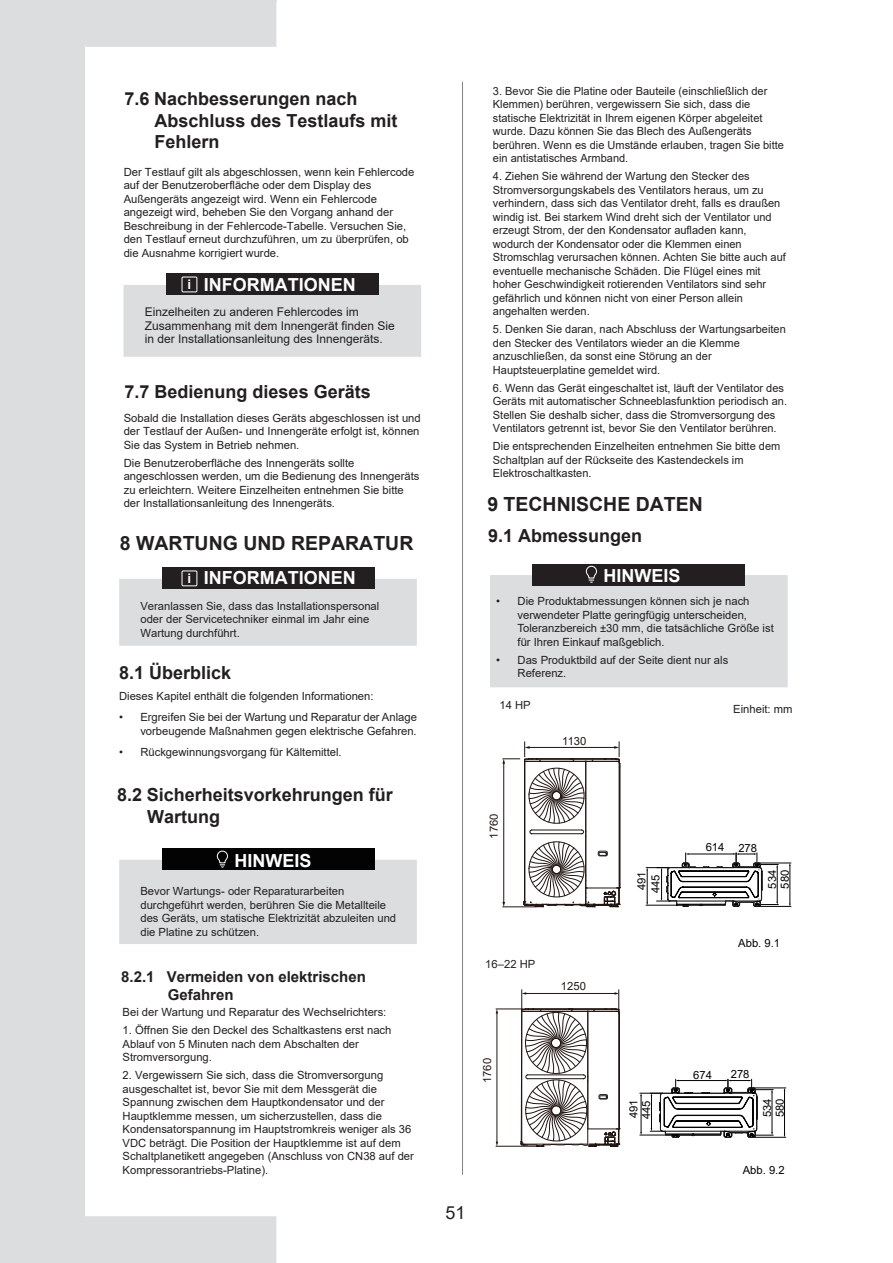
<style>
.page{position:relative;width:893px;height:1263px;background:#fff}
.page>*{position:absolute;margin:0;border:0;box-sizing:border-box;transform-origin:0 0}
.t1{font:700 19.5px "Arial";color:#231f20}
.t2{font:700 18px/21.6px "Arial";color:#231f20}
.t3{font:700 18px "Arial";color:#fff}
.t4{font:18px "Arial";color:#231f20}
.t5{font:700 15px/18px "Arial";color:#231f20}
.t6{font:12px/13.5px "Arial";color:#231f20}
.t7{font:11.25px/13.5px "Arial";color:#231f20}
.t8{font:11.25px/12.6px "Arial";color:#030303}
.t9{font:11.25px "Arial";color:#221713}
.s1{font-size:13.2px}
</style>
<div class="page">
<svg style="left:0;top:0;width:276px;height:1263px"></svg>
<div style="left:532px;top:564px;width:213px;height:21px;background:#231f20"></div>
<svg style="left:490px;top:565px;width:298px;height:122px;background:#c6c6c8"></svg>
<div style="left:119px;top:579px;width:298px;height:67px;background:#dcdddf"></div>
<div style="left:162px;top:568px;width:212px;height:21px;background:#231f20"></div>
<div style="left:182px;top:570px;width:15px;height:16px;border:1px solid #fff"></div>
<div style="left:124px;top:285px;width:297px;height:72px;background:#dcdddf"></div>
<div style="left:166px;top:274px;width:213px;height:21px;background:#231f20"></div>
<div style="left:182px;top:277px;width:15px;height:15px;border:1px solid #fff"></div>
<div style="left:162px;top:849px;width:212px;height:21px;background:#030303"></div>
<svg style="left:119px;top:850px;width:298px;height:94px"></svg>
<svg style="left:502px;top:742px;width:119px;height:166px"></svg>
<hr style="left:759px;top:906px;width:32px;height:1px;background:#030303">
<hr style="left:759px;top:863px;width:32px;height:1px;background:#030303">
<hr style="left:790px;top:865px;width:1px;height:39px;background:#030303">
<svg style="left:646px;top:853px;width:132px;height:54px"></svg>
<svg style="left:496px;top:990px;width:125px;height:157px"></svg>
<hr style="left:752px;top:1137px;width:34px;height:1px;background:#030303">
<hr style="left:753px;top:1088px;width:33px;height:1px;background:#030303">
<hr style="left:784px;top:1090px;width:1px;height:45px;background:#030303">
<svg style="left:640px;top:1078px;width:133px;height:60px"></svg>
<hr style="left:462px;top:82px;width:1px;height:1093px;background:#808285">
<h2 class="t2" style="left:155px;top:88px;width:245px;text-indent:-30px">7.6 Nachbesserungen nach<br>Abschluss des Testlaufs mit<br>Fehlern</h2>
<p class="t7" style="left:124px;top:165px;width:292px">Der Testlauf gilt als abgeschlossen, wenn kein Fehlercode auf der Benutzeroberfläche oder dem Display des Außengeräts angezeigt wird. Wenn ein Fehlercode angezeigt wird, beheben Sie den Vorgang anhand der Beschreibung in der Fehlercode-Tabelle. Versuchen Sie, den Testlauf erneut durchzuführen, um zu überprüfen, ob die Ausnahme korrigiert wurde.</p>
<h2 class="t3" style="left:188px;top:272px;width:170px"><span class="s1">i</span> INFORMATIONEN</h2>
<p class="t6" style="left:145px;top:305px;width:252px">Einzelheiten zu anderen Fehlercodes im<br>Zusammenhang mit dem Innengerät finden Sie in der Installationsanleitung des Innengeräts.</p>
<h2 class="t2" style="left:125px;top:381px;width:248px">7.7 Bedienung dieses Geräts</h2>
<p class="t7" style="left:124px;top:411px;width:299px;text-align:justify">Sobald die Installation dieses Geräts abgeschlossen ist und der Testlauf der Außen- und Innengeräte erfolgt ist, können Sie das System in Betrieb nehmen.</p>
<p class="t7" style="left:124px;top:456px;width:297px">Die Benutzeroberfläche des Innengeräts sollte angeschlossen werden, um die Bedienung des Innengeräts zu erleichtern. Weitere Einzelheiten entnehmen Sie bitte der Installationsanleitung des Innengeräts.</p>
<h1 class="t1" style="left:120px;top:529px;width:295px">8 WARTUNG UND REPARATUR</h1>
<h2 class="t3" style="left:188px;top:565px;width:170px"><span class="s1">i</span> INFORMATIONEN</h2>
<p class="t7" style="left:140px;top:599px;width:240px">Veranlassen Sie, dass das Installationspersonal oder der Servicetechniker einmal im Jahr eine<br>Wartung durchführt.</p>
<h2 class="t2" style="left:119px;top:662px;width:114px">8.1 Überblick</h2>
<p class="t7" style="left:119px;top:689px;width:256px">Dieses Kapitel enthält die folgenden Informationen:</p>
<p class="t7" style="left:119px;top:710px;width:299px;text-align:right">• Ergreifen Sie bei der Wartung und Reparatur der Anlage vorbeugende Maßnahmen gegen elektrische Gefahren.</p>
<p class="t7" style="left:119px;top:745px;width:224px">• Rückgewinnungsvorgang für Kältemittel.</p>
<h2 class="t2" style="left:147px;top:784px;width:247px;text-indent:-30px">8.2 Sicherheitsvorkehrungen für<br>Wartung</h2>
<h2 class="t3" style="left:234px;top:848px;width:79px">HINWEIS</h2>
<p class="t7" style="left:140px;top:884px;width:257px">Bevor Wartungs- oder Reparaturarbeiten durchgeführt werden, berühren Sie die Metallteile des Geräts, um statische Elektrizität abzuleiten und die Platine zu schützen.</p>
<h3 class="t5" style="left:168px;top:968px;width:200px;text-indent:-46px">8.2.1 Vermeiden von elektrischen<br>Gefahren</h3>
<p class="t7" style="left:123px;top:1006px;width:265px">Bei der Wartung und Reparatur des Wechselrichters:</p>
<p class="t7" style="left:123px;top:1024px;width:270px">1. Öffnen Sie den Deckel des Schaltkastens erst nach<br>Ablauf von 5 Minuten nach dem Abschalten der<br>Stromversorgung.</p>
<p class="t7" style="left:123px;top:1069px;width:293px">2. Vergewissern Sie sich, dass die Stromversorgung ausgeschaltet ist, bevor Sie mit dem Messgerät die Spannung zwischen dem Hauptkondensator und der Hauptklemme messen, um sicherzustellen, dass die Kondensatorspannung im Hauptstromkreis weniger als 36<br>VDC beträgt. Die Position der Hauptklemme ist auf dem Schaltplanetikett angegeben (Anschluss von CN38 auf der Kompressorantriebs-Platine).</p>
<p class="t7" style="left:493px;top:84px;width:293px">3. Bevor Sie die Platine oder Bauteile (einschließlich der Klemmen) berühren, vergewissern Sie sich, dass die statische Elektrizität in Ihrem eigenen Körper abgeleitet wurde. Dazu können Sie das Blech des Außengeräts berühren. Wenn es die Umstände erlauben, tragen Sie bitte ein antistatisches Armband.</p>
<p class="t7" style="left:493px;top:170px;width:294px">4. Ziehen Sie während der Wartung den Stecker des Stromversorgungskabels des Ventilators heraus, um zu verhindern, dass sich das Ventilator dreht, falls es draußen windig ist. Bei starkem Wind dreht sich der Ventilator und erzeugt Strom, der den Kondensator aufladen kann, wodurch der Kondensator oder die Klemmen einen Stromschlag verursachen können. Achten Sie bitte auch auf eventuelle mechanische Schäden. Die Flügel eines mit hoher Geschwindigkeit rotierenden Ventilators sind sehr gefährlich und können nicht von einer Person allein angehalten werden.</p>
<p class="t7" style="left:493px;top:323px;width:294px">5. Denken Sie daran, nach Abschluss der Wartungsarbeiten den Stecker des Ventilators wieder an die Klemme anzuschließen, da sonst eine Störung an der Hauptsteuerplatine gemeldet wird.</p>
<p class="t7" style="left:493px;top:381px;width:296px">6. Wenn das Gerät eingeschaltet ist, läuft der Ventilator des Geräts mit automatischer Schneeblasfunktion periodisch an.<br>Stellen Sie deshalb sicher, dass die Stromversorgung des Ventilators getrennt ist, bevor Sie den Ventilator berühren.</p>
<p class="t7" style="left:493px;top:440px;width:289px">Die entsprechenden Einzelheiten entnehmen Sie bitte dem<br>Schaltplan auf der Rückseite des Kastendeckels im<br>Elektroschaltkasten.</p>
<h1 class="t1" style="left:487px;top:491px;width:217px">9 TECHNISCHE DATEN</h1>
<h2 class="t2" style="left:488px;top:525px;width:156px">9.1 Abmessungen</h2>
<h2 class="t3" style="left:603px;top:563px;width:79px">HINWEIS</h2>
<p class="t7" style="left:518px;top:594px;width:258px;text-indent:-21px">• Die Produktabmessungen können sich je nach verwendeter Platte geringfügig unterscheiden, Toleranzbereich ±30 mm, die tatsächliche Größe ist für Ihren Einkauf maßgeblich.</p>
<p class="t7" style="left:518px;top:653px;width:212px;text-indent:-21px">• Das Produktbild auf der Seite dient nur als<br>Referenz.</p>
<p class="t7" style="left:499px;top:698px;width:33px">14 HP</p>
<p class="t9" style="left:486px;top:838px;width:27px;rotate:-90deg">1760</p>
<p class="t9" style="left:562px;top:734px;width:26px">1130</p>
<p class="t7" style="left:485px;top:957px;width:52px">16–22 HP</p>
<p class="t9" style="left:561px;top:978px;width:27px">1250</p>
<p class="t7" style="left:733px;top:702px;width:61px">Einheit: mm</p>
<p class="t8" style="left:635px;top:893px;width:23px;line-height:14px;rotate:-90deg">491<br>445</p>
<p class="t8" style="left:706px;top:841px;width:53px">614 278</p>
<p class="t8" style="left:766px;top:889px;width:20px;rotate:-90deg">534<br>580</p>
<p class="t8" style="left:738px;top:936px;width:43px">Abb. 9.1</p>
<h2 class="t4" style="left:445px;top:1200px;width:22px">51</h2>
<p class="t9" style="left:480px;top:1083px;width:27px;rotate:-90deg">1760</p>
<p class="t8" style="left:693px;top:1068px;width:20px">674</p>
<p class="t8" style="left:731px;top:1068px;width:20px">278</p>
<p class="t8" style="left:627px;top:1119px;width:21px;rotate:-90deg">491<br>445</p>
<p class="t8" style="left:761px;top:1117px;width:20px;rotate:-90deg">534<br>580</p>
<p class="t8" style="left:743px;top:1163px;width:43px">Abb. 9.2</p>
</div>
